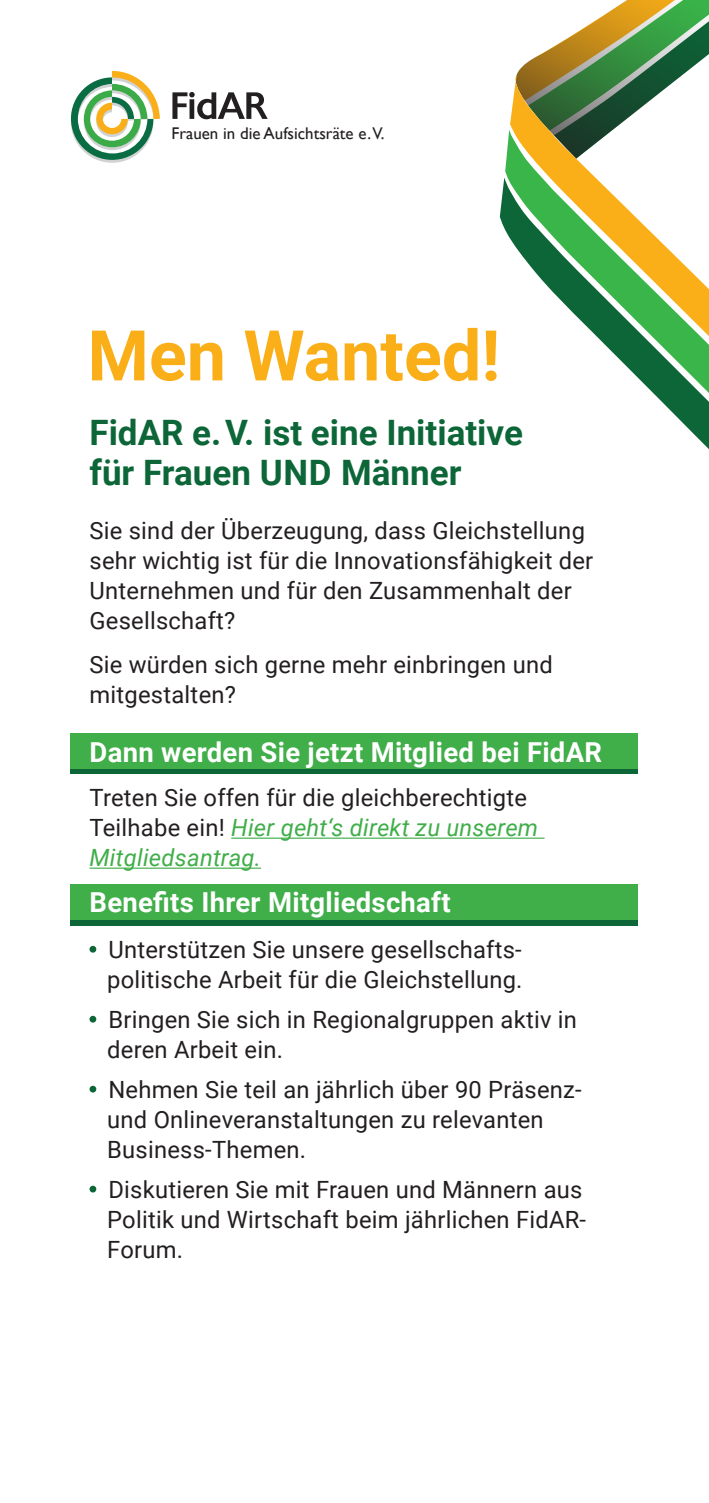
<style>
.page{position:relative;width:709px;height:1503px;background:#fff}
.page>*{position:absolute;margin:0;border:0;box-sizing:border-box;transform-origin:0 0}
.t1{font:700 70px "Roboto";color:#faaf18}
.t2{font:700 35px/40px "Roboto";color:#0c6638}
.t3{font:700 27.5px "Roboto";letter-spacing:.01em;color:#fff}
.t4{font:23.75px/30px "Roboto";letter-spacing:.01em;color:#231f20}
.t5{font:17px "Gill Sans";color:#231f20}
.s1{font-style:italic;color:#40ae49}
</style>
<div class="page">
<svg style="left:71px;top:919px;width:567px;height:6px;background:#14723a"></svg>
<div style="left:71px;top:884px;width:567px;height:35px;background:#40ae49"></div>
<svg style="left:71px;top:768px;width:567px;height:5px;background:#16743b"></svg>
<div style="left:71px;top:733px;width:567px;height:35px;background:#40ae49"></div>
<svg style="left:71px;top:71px;width:89px;height:92px"></svg>
<svg style="left:172px;top:92px;width:96px;height:27px"></svg>
<svg style="left:516px;top:0;width:193px;height:75px"></svg>
<svg style="left:500px;top:177px;width:10px;height:62px"></svg>
<svg style="left:510px;top:75px;width:199px;height:374px"></svg>
<hr style="left:231px;top:837px;width:313px;height:1px;background:#40ae49">
<hr style="left:89px;top:867px;width:172px;height:1px;background:#40ae49">
<svg style="left:89px;top:945px;width:7px;height:7px"></svg>
<svg style="left:89px;top:1015px;width:7px;height:7px"></svg>
<svg style="left:89px;top:1085px;width:7px;height:7px"></svg>
<div style="left:89px;top:1185px;width:7px;height:7px;background:#0c6638;border-radius:50%"></div>
<p class="t5" style="left:171px;top:123px;width:214px">Frauen in die Aufsichtsräte e. V.</p>
<p class="t1" style="left:88px;top:306px;width:414px">Men Wanted!</p>
<p class="t2" style="left:89px;top:411px;width:435px">FidAR e. V. ist eine Initiative für Frauen UND Männer</p>
<p class="t4" style="left:89px;top:514px;width:505px">Sie sind der Überzeugung, dass Gleichstellung sehr wichtig ist für die Innovationsfähigkeit der Unternehmen und für den Zusammenhalt der Gesellschaft?</p>
<p class="t4" style="left:89px;top:649px;width:465px">Sie würden sich gerne mehr einbringen und mitgestalten?</p>
<p class="t3" style="left:89px;top:732px;width:514px">Dann werden Sie jetzt Mitglied bei FidAR</p>
<p class="t4" style="left:89px;top:782px;width:450px">Treten Sie offen für die gleichberechtigte<br>Teilhabe ein! <span class="s1">Hier geht‘s direkt zu unserem<br>Mitgliedsantrag.</span></p>
<p class="t3" style="left:89px;top:883px;width:363px">Benefits Ihrer Mitgliedschaft</p>
<p class="t4" style="left:107px;top:933px;width:417px">Unterstützen Sie unsere gesellschafts&shy;politische Arbeit für die Gleichstellung.</p>
<p class="t4" style="left:107px;top:1003px;width:471px">Bringen Sie sich in Regionalgruppen aktiv in deren Arbeit ein.</p>
<p class="t4" style="left:107px;top:1073px;width:476px">Nehmen Sie teil an jährlich über 90 Präsenz&shy;und Onlineveranstaltungen zu relevanten<br>Business-Themen.</p>
<p class="t4" style="left:107px;top:1173px;width:480px">Diskutieren Sie mit Frauen und Männern aus<br>Politik und Wirtschaft beim jährlichen FidAR-<br>Forum.</p>
</div>
